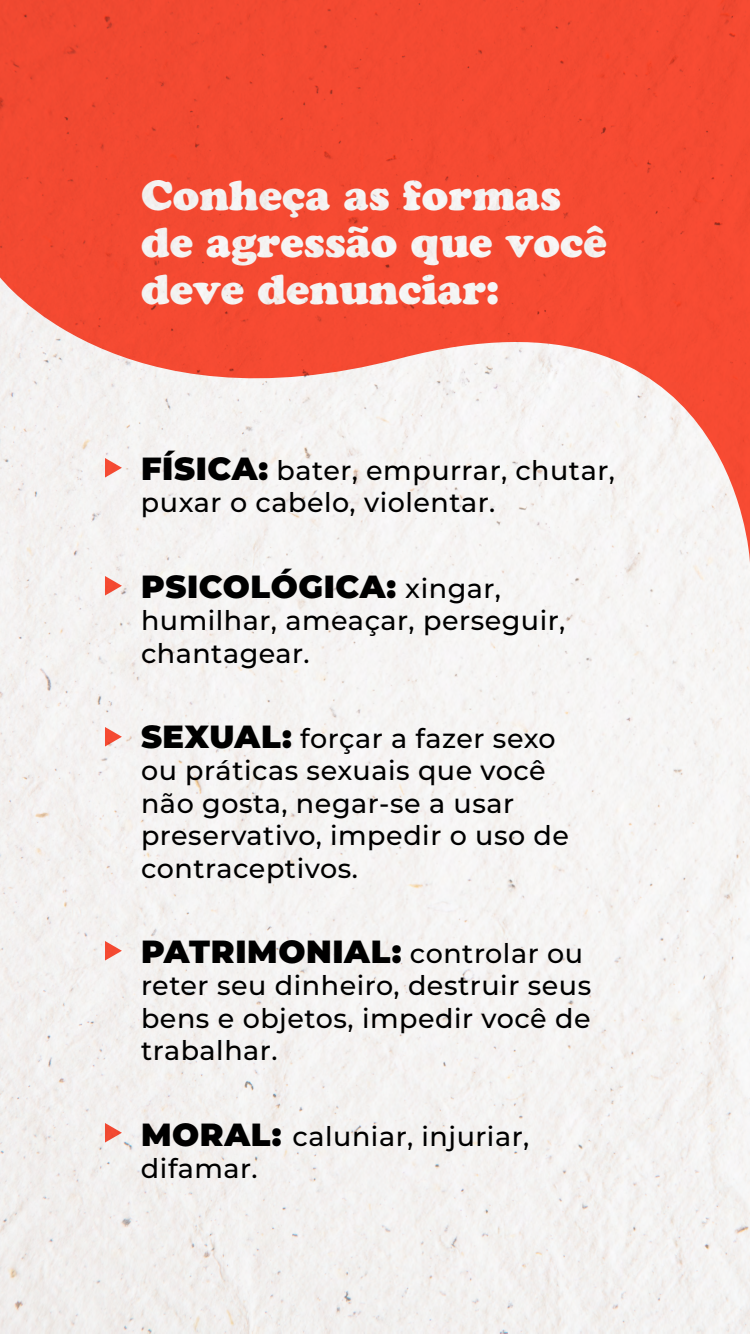
<style>
.page{position:relative;width:750px;height:1334px;background:#fff}
.page>*{position:absolute;margin:0;border:0;box-sizing:border-box;transform-origin:0 0}
.t1{font:42px/47px "Cooper Black Std";color:#fff}
.t2{font:900 32px "Montserrat";letter-spacing:.02em;color:#000}
.t3{font:500 27px/32.4px "Montserrat";letter-spacing:.02em;color:#000}
.s1{font-weight:900;font-size:32px}
.s2{font-weight:500;font-size:27px}
</style>
<div class="page">
<img style="left:0;top:0;width:750px;height:1334px">
<h1 class="t1" style="left:141px;top:172px;width:467px">Conheça as formas de agressão que você deve denunciar:</h1>
<p class="t3" style="left:141px;top:453px;width:475px"><span class="s1">FÍSICA:</span> bater, empurrar, chutar, puxar o cabelo, violentar.</p>
<p class="t2" style="left:141px;top:562px;width:362px">PSICOLÓGICA: <span class="s2">xingar,</span></p>
<p class="t3" style="left:141px;top:603px;width:426px">humilhar, ameaçar, perseguir, chantagear.</p>
<p class="t3" style="left:141px;top:721px;width:430px"><span class="s1">SEXUAL:</span> forçar a fazer sexo ou práticas sexuais que você não gosta, negar-se a usar preservativo, impedir o uso de contraceptivos.</p>
<p class="t2" style="left:141px;top:928px;width:444px">PATRIMONIAL: <span class="s2">controlar ou</span></p>
<p class="t3" style="left:141px;top:969px;width:452px;text-align:justify">reter seu dinheiro, destruir seus bens e objetos, impedir você de trabalhar.</p>
<p class="t3" style="left:141px;top:1119px;width:390px"><span class="s1">MORAL:</span> caluniar, injuriar, difamar.</p>
</div>
